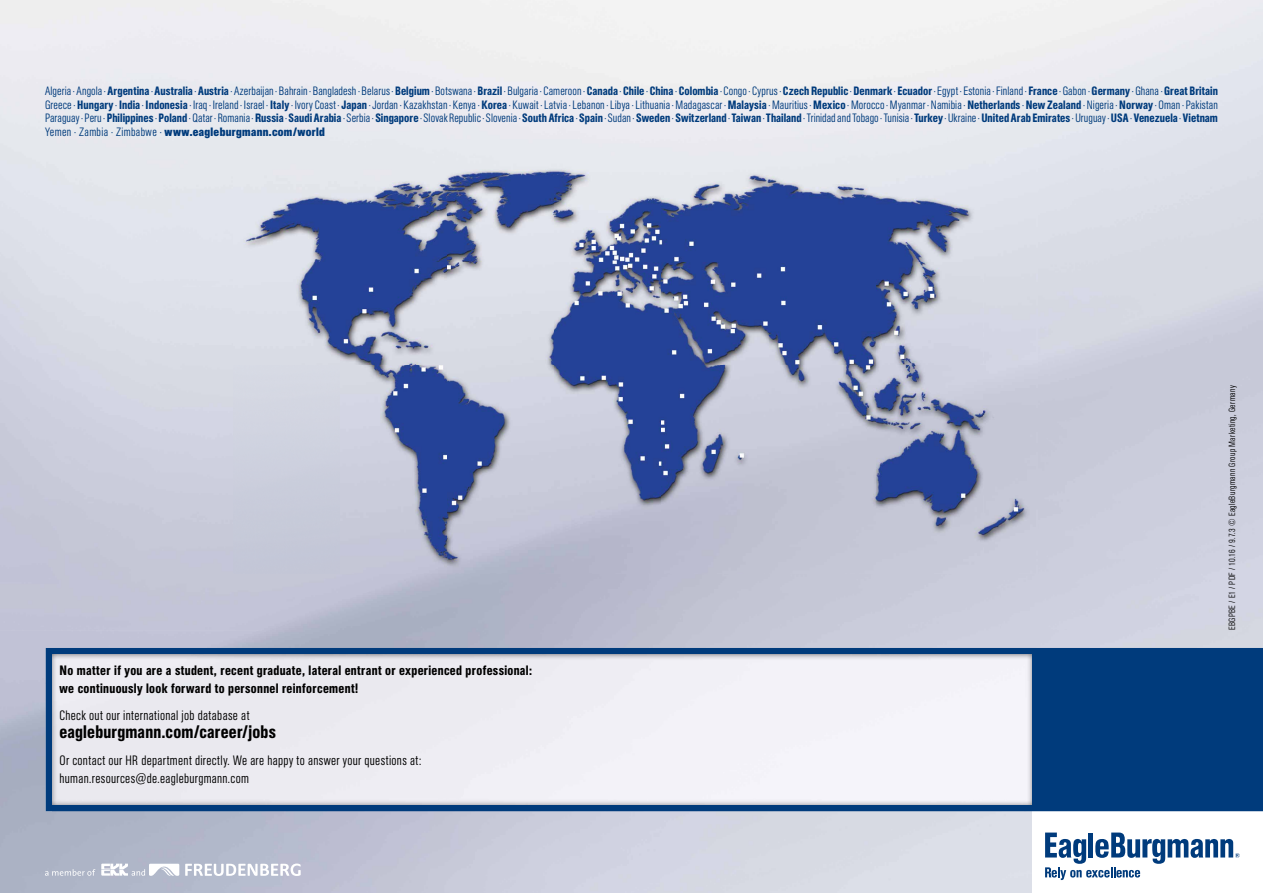
<style>
.page{position:relative;width:1263px;height:893px;background:#fff}
.page>*{position:absolute;margin:0;border:0;box-sizing:border-box;transform-origin:0 0}
.t1{font:500 condensed 18px "AG Book Pro";letter-spacing:.01em;color:#000}
.t2{font:300 condensed 13.5px/18px "AG Book Pro";letter-spacing:.025em;color:#000}
.t3{font:500 condensed 13.5px/18px "AG Book Pro";letter-spacing:.025em;color:#000}
.t4{font:300 condensed 12px/13.5px "AG Book Pro";letter-spacing:.01em;color:#003b7c;text-align:justify}
.t5{font:300 condensed 9px "AG Book Pro";letter-spacing:.035em;color:#000}
.s1{font-weight:500}
.s2{font-weight:700}
</style>
<div class="page">
<img style="left:0;top:683px;width:52px;height:210px">
<img style="left:233px;top:158px;width:804px;height:415px">
<svg style="left:185px;top:863px;width:116px;height:13px"></svg>
<svg style="left:45px;top:869px;width:50px;height:7px"></svg>
<svg style="left:101px;top:864px;width:78px;height:12px"></svg>
<div style="left:46px;top:648px;width:1217px;height:163px;background:#003b7c"></div>
<div style="left:52px;top:655px;width:980px;height:150px;background:#eeedf3"></div>
<svg style="left:1045px;top:832px;width:195px;height:48px"></svg>
<p class="t4" style="left:45px;top:84px;width:1174px">Algeria · Angola · <span class="s1">Argentina</span> · <span class="s1">Australia</span> · <span class="s1">Austria</span> · Azerbaijan · Bahrain · Bangladesh · Belarus · <span class="s1">Belgium</span> · Botswana · <span class="s1">Brazil</span> · Bulgaria · Cameroon · <span class="s1">Canada</span> · <span class="s1">Chile</span> · <span class="s1">China</span> · <span class="s1">Colombia</span> · Congo · Cyprus · <span class="s1">Czech Republic</span> · <span class="s1">Denmark</span> · <span class="s1">Ecuador</span> · Egypt · Estonia · Finland · <span class="s1">France</span> · Gabon · <span class="s1">Germany</span> · Ghana · <span class="s1">Great Britain </span>Greece · <span class="s1">Hungary</span> · <span class="s1">India</span> · <span class="s1">Indonesia</span> · Iraq · Ireland · Israel · <span class="s1">Italy</span> · Ivory Coast · <span class="s1">Japan</span> · Jordan · Kazakhstan · Kenya · <span class="s1">Korea</span> · Kuwait · Latvia · Lebanon · Libya · Lithuania · Madagascar · <span class="s1">Malaysia</span> · Mauritius · <span class="s1">Mexico</span> · Morocco · Myanmar · Namibia · <span class="s1">Netherlands</span> · <span class="s1">New Zealand</span> · Nigeria · <span class="s1">Norway</span> · Oman · Pakistan Paraguay · Peru · <span class="s1">Philippines</span> · <span class="s1">Poland</span> · Qatar · Romania · <span class="s1">Russia</span> · <span class="s1">Saudi Arabia</span> · Serbia · <span class="s1">Singapore</span> · Slovak Republic · Slovenia · <span class="s1">South Africa</span> · <span class="s1">Spain</span> · Sudan · <span class="s1">Sweden</span> · <span class="s1">Switzerland</span> · <span class="s1">Taiwan</span> · <span class="s1">Thailand</span> · Trinidad and Tobago · Tunisia · <span class="s1">Turkey</span> · Ukraine · <span class="s1">United Arab Emirates</span> · Uruguay · <span class="s1">USA</span> · <span class="s1">Venezuela</span> · <span class="s1">Vietnam </span>Yemen · Zambia · Zimbabwe · <span class="s2">www.eagleburgmann.com/world</span></p>
<p class="t3" style="left:60px;top:661px;width:474px">No matter if you are a student, recent graduate, lateral entrant or experienced professional: we continuously look forward to personnel reinforcement!</p>
<p class="t2" style="left:60px;top:706px;width:191px">Check out our international job database at</p>
<h1 class="t1" style="left:60px;top:720px;width:218px">eagleburgmann.com/career/jobs</h1>
<p class="t2" style="left:60px;top:751px;width:363px">Or contact our HR department directly. We are happy to answer your questions at: human.resources@de.eagleburgmann.com</p>
<p class="t5" style="left:1226px;top:630px;width:246px;rotate:-90deg">EBGPBE / E1 / PDF / 10.16 / 9.7.3 © EagleBurgmann Group Marketing, Germany</p>
</div>
